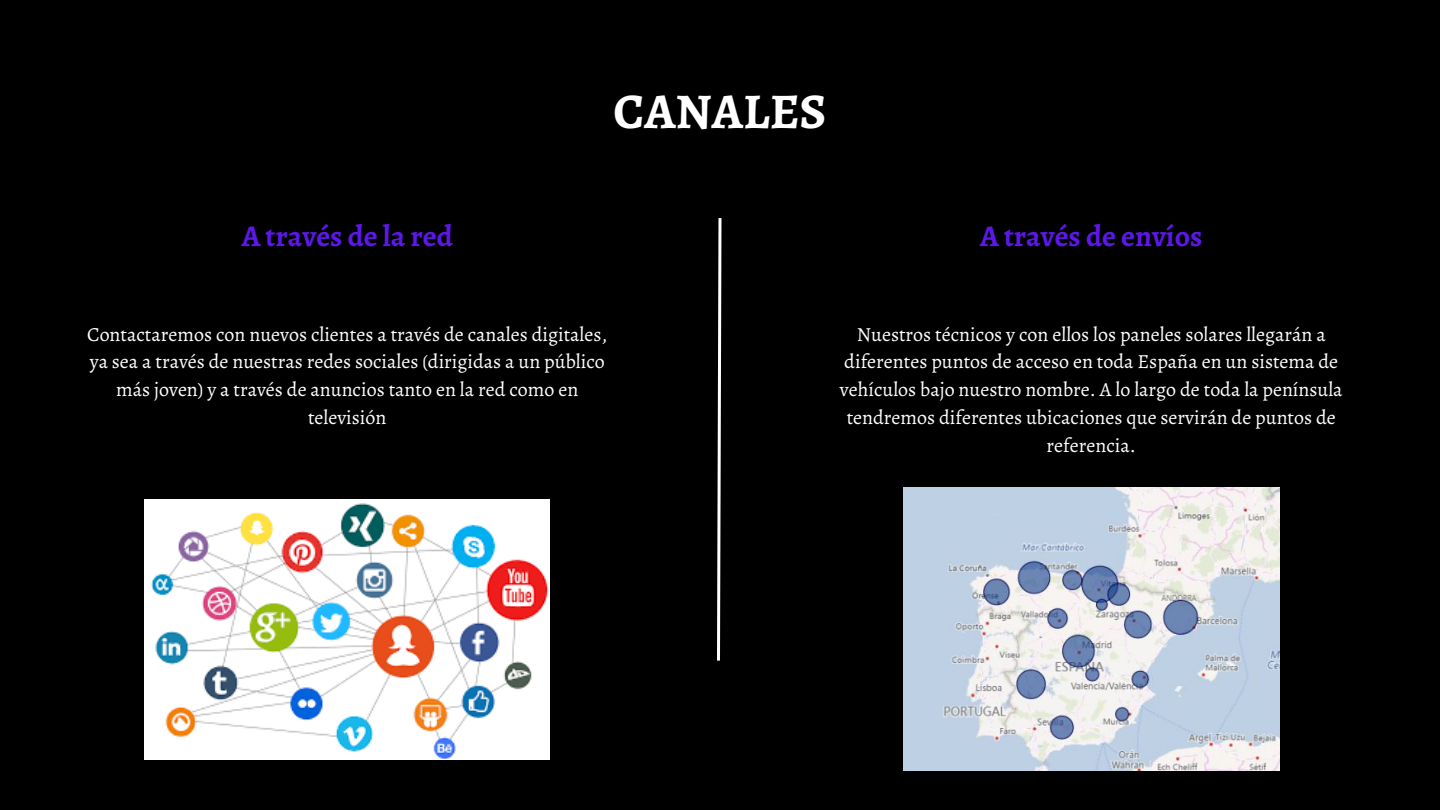
<style>
.page{position:relative;width:1440px;height:810px;background:#000}
.page>*{position:absolute;margin:0;border:0;box-sizing:border-box;transform-origin:0 0}
.t1{font:700 50px "Alegreya";color:#fff}
.t2{font:700 30px "Alegreya";color:#5e17eb}
.t3{font:20px/27.8px "Alegreya";color:#fff;text-align:center}
</style>
<div class="page">
<svg style="left:717px;top:218px;width:5px;height:443px"></svg>
<img style="left:145px;top:499px;width:405px;height:260px">
<img style="left:903px;top:488px;width:376px;height:283px">
<h1 class="t1" style="left:614px;top:77px;width:214px">CANALES</h1>
<h2 class="t2" style="left:242px;top:216px;width:213px">A través de la red</h2>
<h2 class="t2" style="left:980px;top:216px;width:224px">A través de envíos</h2>
<p class="t3" style="left:87px;top:320px;width:522px">Contactaremos con nuevos clientes a través de canales digitales, ya sea a través de nuestras redes sociales (dirigidas a un público más joven) y a través de anuncios tanto en la red como en televisión</p>
<p class="t3" style="left:840px;top:320px;width:504px">Nuestros técnicos y con ellos los paneles solares llegarán a diferentes puntos de acceso en toda España en un sistema de vehículos bajo nuestro nombre. A lo largo de toda la península tendremos diferentes ubicaciones que servirán de puntos de referencia.</p>
</div>
